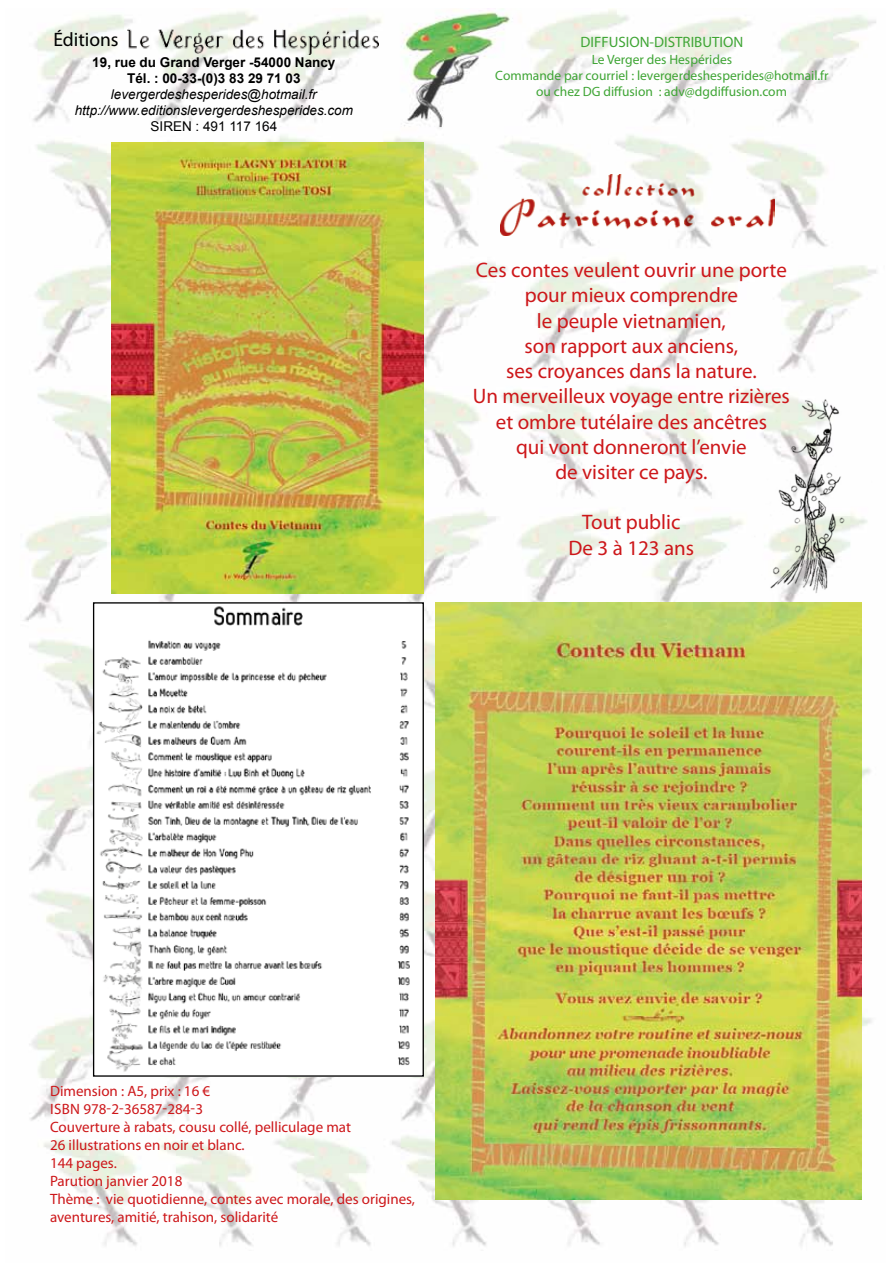
<style>
.page{position:relative;width:893px;height:1263px;background:#fff}
.page>*{position:absolute;margin:0;border:0;box-sizing:border-box;transform-origin:0 0}
.t1{font:21px/25.2px "Myriad Pro";color:#cd171a;text-align:center}
.t2{font:19.5px "Myriad Pro";color:#000}
.t3{font:15px/18px "Myriad Pro";color:#cd171a}
.t4{font:15px "Myriad Pro";color:#3fa535}
.t5{font:13.5px/16.2px "Myriad Pro";color:#3fa535;text-align:center}
.t6{font:italic 13.5px/16.2px "Arial";color:#000;text-align:center}
.t7{font:700 13.5px/16.2px "Arial";color:#000;text-align:center}
.t8{font:13.5px "Arial";color:#000}
</style>
<div class="page">
<img style="left:24px;top:9px;width:853px;height:1238px">
<img style="left:128px;top:23px;width:250px;height:32px">
<img style="left:112px;top:142px;width:312px;height:452px">
<img style="left:95px;top:604px;width:327px;height:471px">
<div style="left:93px;top:602px;width:331px;height:475px;border:1px solid #000"></div>
<img style="left:435px;top:603px;width:426px;height:596px">
<img style="left:500px;top:174px;width:274px;height:62px">
<img style="left:748px;top:385px;width:129px;height:211px">
<p class="t2" style="left:53px;top:28px;width:67px">Éditions</p>
<p class="t4" style="left:580px;top:33px;width:164px">DIFFUSION-DISTRIBUTION</p>
<p class="t5" style="left:495px;top:51px;width:335px">Le Verger des Hespérides<br>Commande par courriel : levergerdeshesperides@hotmail.fr ou chez DG diffusion : adv@dgdiffusion.com</p>
<p class="t7" style="left:92px;top:54px;width:245px">19, rue du Grand Verger -54000 Nancy<br>Tél. : 00-33-(0)3 83 29 71 03</p>
<p class="t6" style="left:75px;top:86px;width:280px">levergerdeshesperides@hotmail.fr http://www.editionslevergerdeshesperides.com</p>
<p class="t8" style="left:151px;top:118px;width:128px">SIREN : 491 117 164</p>
<p class="t1" style="left:473px;top:257px;width:318px">Ces contes veulent ouvrir une porte pour mieux comprendre<br>le peuple vietnamien,<br>son rapport aux anciens,<br>ses croyances dans la nature.<br>Un merveilleux voyage entre rizières et ombre tutélaire des ancêtres<br>qui vont donneront l’envie<br>de visiter ce pays.</p>
<p class="t1" style="left:569px;top:509px;width:127px">Tout public<br>De 3 à 123 ans</p>
<p class="t3" style="left:50px;top:1081px;width:162px">Dimension : A5, prix : 16 €<br>Isbn</p>
<p class="t3" style="left:50px;top:1099px;width:366px;text-indent:33px">978-2-36587-284-3<br>Couverture à rabats, cousu collé, pelliculage mat<br>26 illustrations en noir et blanc.<br>144 pages.<br>Parution janvier 2018<br>Thème : vie quotidienne, contes avec morale, des origines, aventures, amitié, trahison, solidarité</p>
</div>
